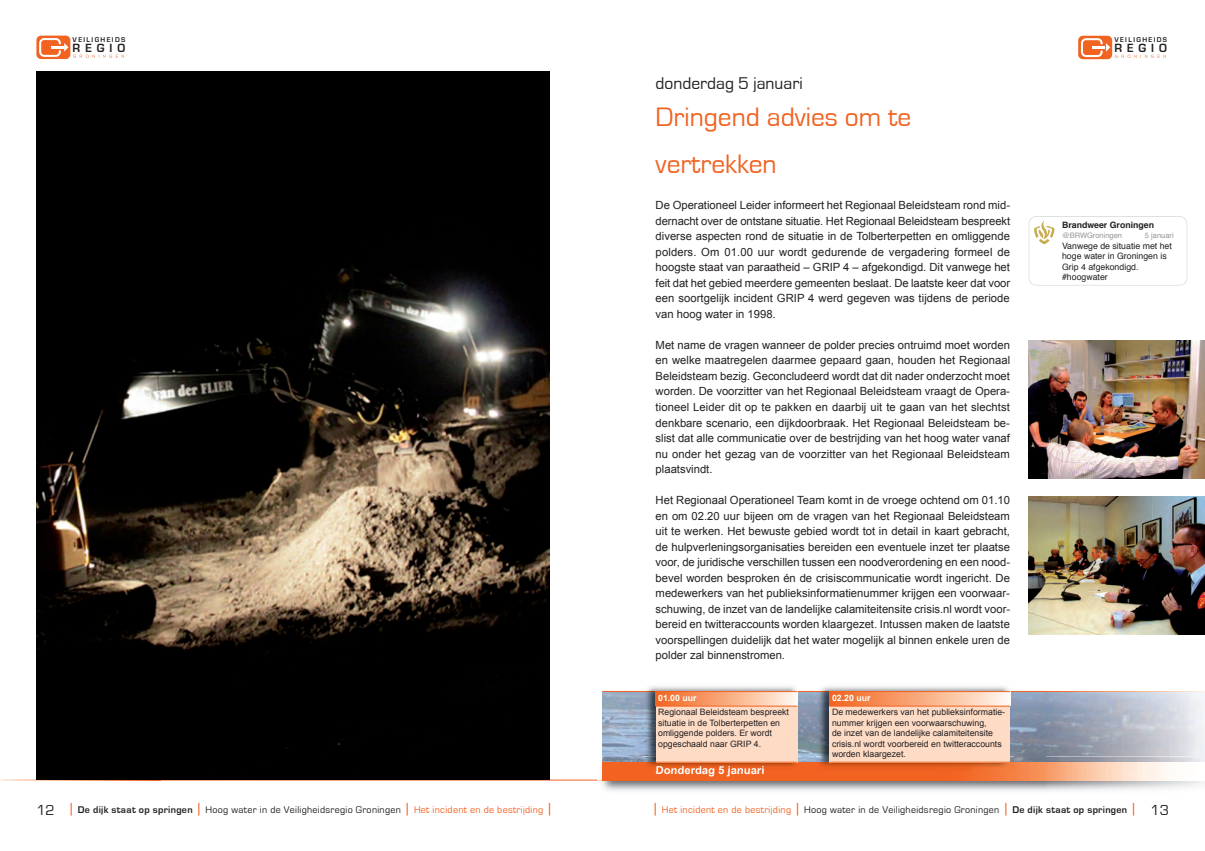
<style>
.page{position:relative;width:1205px;height:851px;background:#fff}
.page>*{position:absolute;margin:0;border:0;box-sizing:border-box;transform-origin:0 0}
.t1{font:27.5px/46.5px "Eurostile";color:#f26221}
.t2{font:17.5px "Eurostile";color:#231f20}
.t3{font:700 12.38px "Eurostile";letter-spacing:.415em;color:#231f20}
.t4{font:11.25px/15.5px "Arial";color:#231f20;text-align:justify}
.t5{font:700 11.25px "Arial";color:#fff}
.t6{font:10px "Eurostile";letter-spacing:.03em;color:#231f20}
.t7{font:8.75px/10.5px "Arial";color:#231f20}
.t8{font:8.75px/10.5px "Helvetica";color:#231f20}
.t9{font:700 8.75px "Helvetica";color:#231f20}
.t10{font:700 8.75px "Arial";color:#fff}
.t11{font:7.5px "Helvetica";color:#939598}
.t12{font:700 7.25px "Eurostile";letter-spacing:.2em;color:#231f20}
.s1{font-size:15px}
.s2{font-size:15px;color:#f26221}
.s3{font-weight:700}
.s4{color:#f26221}
</style>
<div class="page">
<hr style="left:0;top:779px;width:1205px;height:1px;background:#f26221">
<img style="left:602px;top:692px;width:444px;height:64px">
<div style="left:36px;top:36px;width:34px;height:23px;background:#f26221;border-radius:5px"></div>
<svg style="left:39px;top:38px;width:85px;height:20px"></svg>
<div style="left:1078px;top:36px;width:34px;height:23px;background:#f26221;border-radius:5px"></div>
<svg style="left:1081px;top:38px;width:85px;height:20px"></svg>
<img style="left:597px;top:773px;width:608px;height:18px">
<img style="left:602px;top:756px;width:444px;height:6px">
<svg style="left:602px;top:762px;width:444px;height:18px;background:#f2692a"></svg>
<hr style="left:602px;top:691px;width:603px;height:1px;background:#f26221">
<img style="left:1046px;top:692px;width:159px;height:88px">
<img style="left:1056px;top:691px;width:149px;height:1px">
<img style="left:0;top:780px;width:160px;height:1px">
<img style="left:0;top:779px;width:160px;height:1px">
<img style="left:36px;top:72px;width:513px;height:707px">
<img style="left:642px;top:686px;width:159px;height:84px">
<img style="left:642px;top:691px;width:159px;height:1px">
<img style="left:656px;top:766px;width:52px;height:4px">
<svg style="left:656px;top:692px;width:141px;height:13px;background:#f8ac82"></svg>
<div style="left:656px;top:706px;width:141px;height:56px;background:#fddbc5"></div>
<hr style="left:656px;top:691px;width:141px;height:1px;background:#f26221">
<hr style="left:656px;top:705px;width:141px;height:1px;background:#f26221">
<hr style="left:656px;top:761px;width:141px;height:1px;background:#f26221">
<img style="left:816px;top:686px;width:197px;height:84px">
<img style="left:816px;top:691px;width:197px;height:1px">
<svg style="left:829px;top:692px;width:181px;height:13px;background:#f8ac82"></svg>
<div style="left:829px;top:706px;width:181px;height:56px;background:#fddbc5"></div>
<hr style="left:829px;top:691px;width:181px;height:1px;background:#f26221">
<hr style="left:829px;top:705px;width:181px;height:1px;background:#f26221">
<hr style="left:829px;top:761px;width:181px;height:1px;background:#f26221">
<div style="left:1028px;top:216px;width:159px;height:69px;border:1px solid #c7c8ca;border-radius:7px"></div>
<svg style="left:1034px;top:220px;width:20px;height:24px"></svg>
<img style="left:1028px;top:496px;width:177px;height:138px">
<img style="left:1028px;top:340px;width:177px;height:138px">
<p class="t12" style="left:73px;top:36px;width:54px">VEILIGHEIDS</p>
<p class="t3" style="left:73px;top:41px;width:54px">REGIO</p>
<h2 class="t2" style="left:656px;top:75px;width:149px">donderdag 5 januari</h2>
<h1 class="t1" style="left:656px;top:95px;width:257px">Dringend advies om te vertrekken</h1>
<p class="t4" style="left:656px;top:198px;width:356px">De Operationeel Leider informeert het Regionaal Beleidsteam rond mid&shy;dernacht over de ontstane situatie. Het Regionaal Beleidsteam bespreekt diverse aspecten rond de situatie in de Tolberterpetten en omliggende polders. Om 01.00 uur wordt gedurende de vergadering formeel de hoogste staat van paraatheid – GRIP 4 – afgekondigd. Dit vanwege het feit dat het gebied meerdere gemeenten beslaat. De laatste keer dat voor een soortgelijk incident GRIP 4 werd gegeven was tijdens de periode van hoog water in 1998.</p>
<p class="t4" style="left:656px;top:337px;width:356px">Met name de vragen wanneer de polder precies ontruimd moet worden en welke maatregelen daarmee gepaard gaan, houden het Regionaal Beleidsteam bezig. Geconcludeerd wordt dat dit nader onderzocht moet worden. De voorzitter van het Regionaal Beleidsteam vraagt de Opera&shy;tioneel Leider dit op te pakken en daarbij uit te gaan van het slechtst denkbare scenario, een dijkdoorbraak. Het Regionaal Beleidsteam be&shy;slist dat alle communicatie over de bestrijding van het hoog water vanaf nu onder het gezag van de voorzitter van het Regionaal Beleidsteam plaatsvindt.</p>
<p class="t4" style="left:656px;top:492px;width:356px">Het Regionaal Operationeel Team komt in de vroege ochtend om 01.10 en om 02.20 uur bijeen om de vragen van het Regionaal Beleidsteam uit te werken. Het bewuste gebied wordt tot in detail in kaart gebracht, de hulpverleningsorganisaties bereiden een eventuele inzet ter plaatse voor, de juridische verschillen tussen een noodverordening en een nood&shy;bevel worden besproken én de crisiscommunicatie wordt ingericht. De medewerkers van het publieksinformatienummer krijgen een voorwaar&shy;schuwing, de inzet van de landelijke calamiteitensite crisis.nl wordt voor&shy;bereid en twitteraccounts worden klaargezet. Intussen maken de laatste voorspellingen duidelijk dat het water mogelijk al binnen enkele uren de polder zal binnenstromen.</p>
<p class="t10" style="left:658px;top:693px;width:40px">01.00 uur</p>
<p class="t7" style="left:658px;top:706px;width:132px">Regionaal Beleidsteam bespreekt situatie in de Tolberterpetten en omliggende polders. Er wordt opgeschaald naar GRIP 4.</p>
<p class="t5" style="left:656px;top:763px;width:110px">Donderdag 5 januari</p>
<p class="t10" style="left:832px;top:693px;width:40px">02.20 uur</p>
<p class="t7" style="left:832px;top:706px;width:175px">De medewerkers van het publieksinformatie&shy;nummer krijgen een voorwaarschuwing,<br>de inzet van de landelijke calamiteitensite crisis.nl wordt voorbereid en twitteraccounts worden klaargezet.</p>
<p class="t12" style="left:1114px;top:36px;width:54px">VEILIGHEIDS</p>
<p class="t3" style="left:1114px;top:42px;width:54px">REGIO</p>
<p class="t9" style="left:1062px;top:221px;width:93px">Brandweer Groningen</p>
<p class="t11" style="left:1062px;top:232px;width:61px">@BRWGroningen</p>
<p class="t11" style="left:1145px;top:232px;width:30px">5 januari</p>
<p class="t8" style="left:1062px;top:241px;width:111px">Vanwege de situatie met het hoge water in Groningen is<br>Grip 4 afgekondigd. #hoogwater</p>
<p class="t6" style="left:36px;top:804px;width:515px"><span class="s1">12</span> <span class="s2">|</span> <span class="s3">De dijk staat op springen</span> <span class="s2">|</span> Hoog water in de Veiligheidsregio Groningen <span class="s2">|</span> <span class="s4">Het incident en de bestrijding</span> <span class="s2">|</span></p>
<p class="t6" style="left:655px;top:804px;width:516px"><span class="s2">|</span> <span class="s4">Het incident en de bestrijding</span> <span class="s2">|</span> Hoog water in de Veiligheidsregio Groningen <span class="s2">|</span> <span class="s3">De dijk staat op springen</span> <span class="s2">|</span> <span class="s1">13</span></p>
</div>
